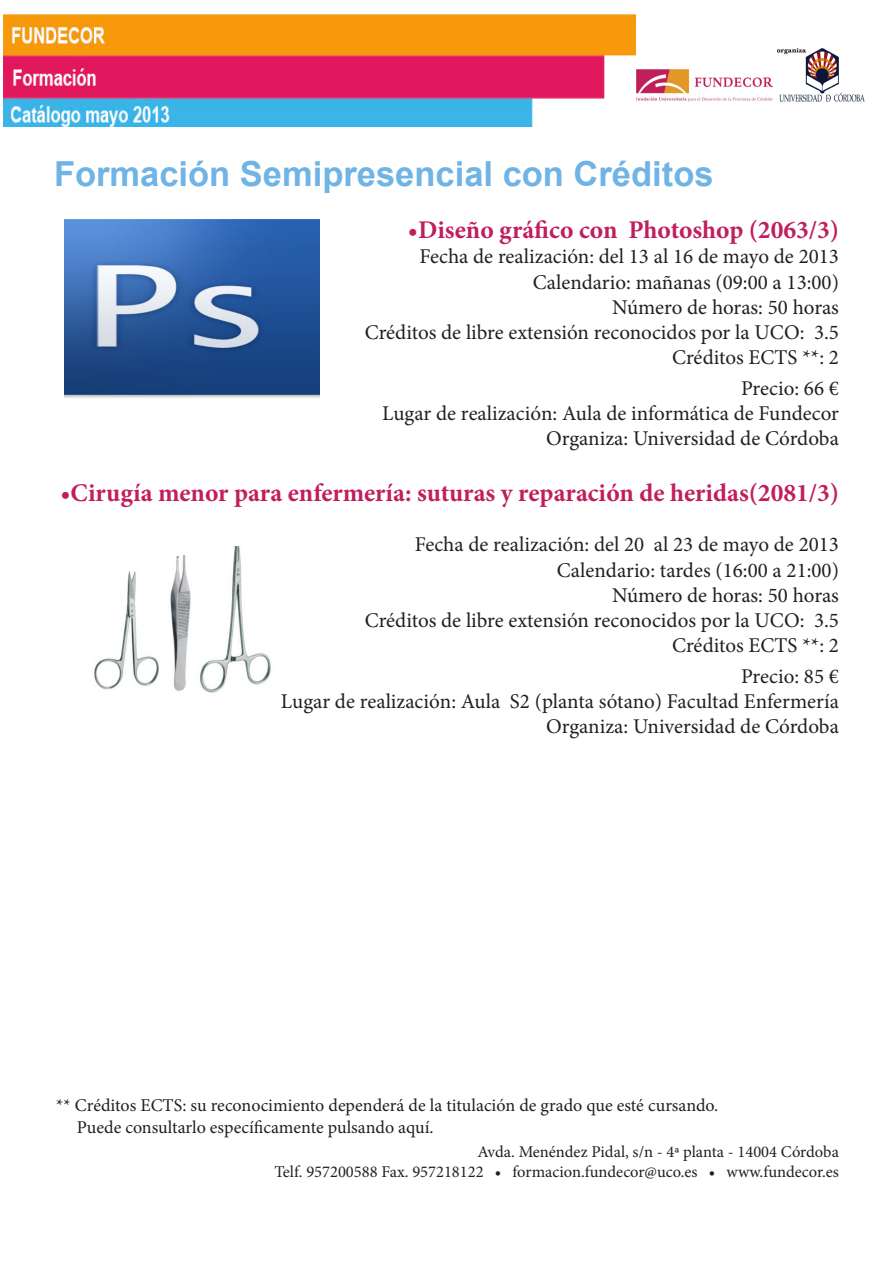
<style>
.page{position:relative;width:893px;height:1263px;background:#fff}
.page>*{position:absolute;margin:0;border:0;box-sizing:border-box;transform-origin:0 0}
.t1{font:700 34.5px "Arial";color:#6fb4e5}
.t2{font:700 25.5px "Minion Pro";color:#c11e5d}
.t3{font:21px "Minion Pro";color:#231f20}
.t4{font:18px "Minion Pro";color:#231f20}
.t5{font:16.5px "Minion Pro";color:#231f20}
</style>
<div class="page">
<img style="left:636px;top:69px;width:137px;height:33px">
<img style="left:777px;top:48px;width:88px;height:54px">
<img style="left:3px;top:14px;width:633px;height:113px">
<img style="left:94px;top:546px;width:177px;height:147px">
<img style="left:64px;top:219px;width:255px;height:179px">
<p class="t1" style="left:54px;top:151px;width:661px">Formación Semipresencial con Créditos</p>
<p class="t2" style="left:408px;top:212px;width:433px">•Diseño gráfico con Photoshop (2063/3)</p>
<p class="t3" style="left:420px;top:243px;width:421px">Fecha de realización: del 13 al 16 de mayo de 2013</p>
<p class="t3" style="left:533px;top:268px;width:308px">Calendario: mañanas (09:00 a 13:00)</p>
<p class="t3" style="left:612px;top:293px;width:228px">Número de horas: 50 horas</p>
<p class="t3" style="left:365px;top:318px;width:476px">Créditos de libre extensión reconocidos por la UCO: 3.5</p>
<p class="t3" style="left:672px;top:343px;width:168px">Créditos ECTS **: 2</p>
<p class="t3" style="left:741px;top:374px;width:99px">Precio: 66 €</p>
<p class="t3" style="left:382px;top:399px;width:458px">Lugar de realización: Aula de informática de Fundecor</p>
<p class="t3" style="left:546px;top:424px;width:294px">Organiza: Universidad de Córdoba</p>
<p class="t2" style="left:60px;top:475px;width:780px">•Cirugía menor para enfermería: suturas y reparación de heridas(2081/3)</p>
<p class="t3" style="left:415px;top:531px;width:426px">Fecha de realización: del 20 al 23 de mayo de 2013</p>
<p class="t3" style="left:557px;top:556px;width:284px">Calendario: tardes (16:00 a 21:00)</p>
<p class="t3" style="left:612px;top:581px;width:228px">Número de horas: 50 horas</p>
<p class="t3" style="left:365px;top:606px;width:476px">Créditos de libre extensión reconocidos por la UCO: 3.5</p>
<p class="t3" style="left:672px;top:631px;width:168px">Créditos ECTS **: 2</p>
<p class="t3" style="left:741px;top:662px;width:99px">Precio: 85 €</p>
<p class="t3" style="left:281px;top:687px;width:560px">Lugar de realización: Aula S2 (planta sótano) Facultad Enfermería</p>
<p class="t3" style="left:546px;top:712px;width:294px">Organiza: Universidad de Córdoba</p>
<p class="t4" style="left:56px;top:1093px;width:664px">** Créditos ECTS: su reconocimiento dependerá de la titulación de grado que esté cursando.</p>
<p class="t4" style="left:77px;top:1115px;width:358px">Puede consultarlo específicamente pulsando aquí.</p>
<p class="t5" style="left:477px;top:1141px;width:363px">Avda. Menéndez Pidal, s/n - 4ª planta - 14004 Córdoba</p>
<p class="t5" style="left:274px;top:1161px;width:566px">Telf. 957200588 Fax. 957218122 • formacion.fundecor@uco.es • www.fundecor.es</p>
</div>
